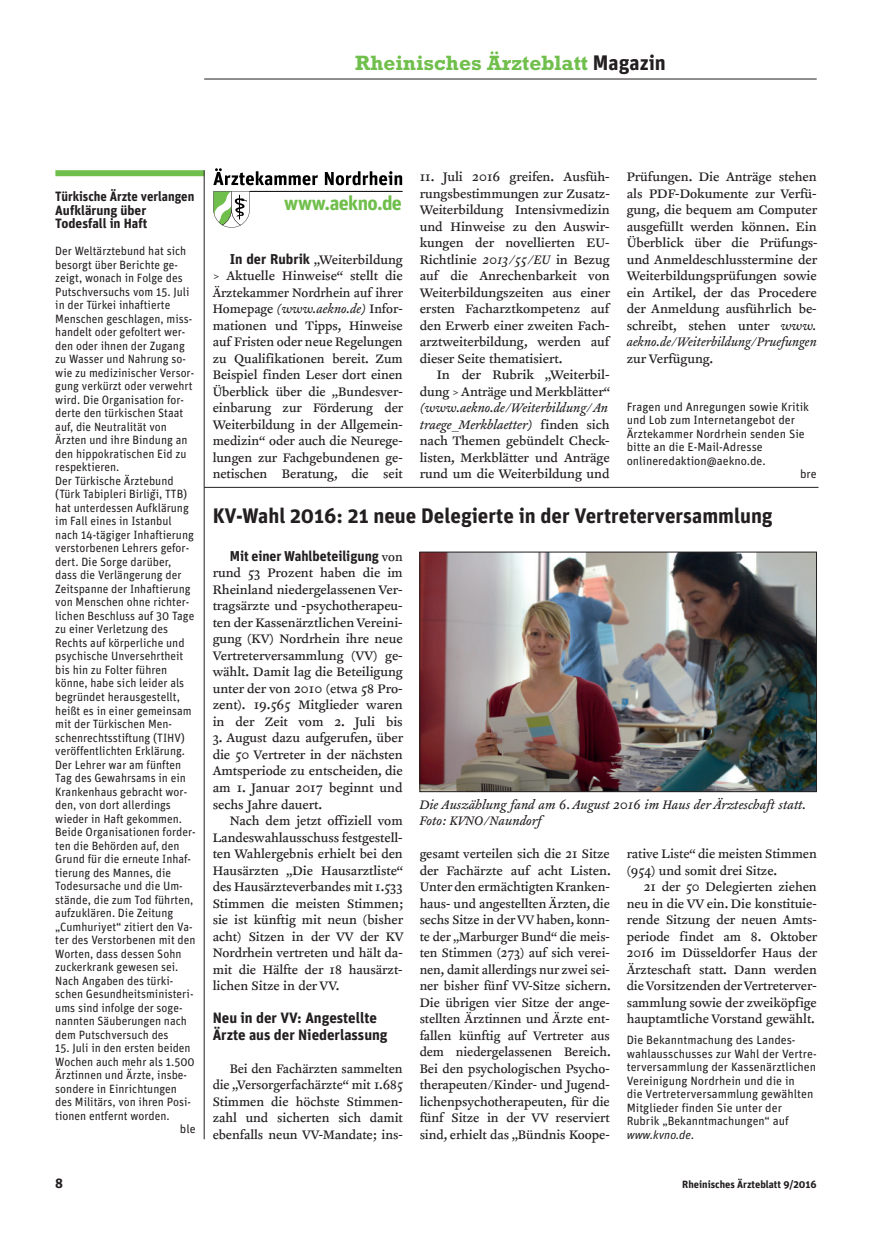
<style>
.page{position:relative;width:872px;height:1234px;background:#fff}
.page>*{position:absolute;margin:0;border:0;box-sizing:border-box;transform-origin:0 0}
.t1{font:700 21px "Unit";color:#231f20}
.t2{font:700 21px "Rockwell";color:#70bf4c}
.t3{font:700 19.95px "Unit";letter-spacing:-.03em;color:#70bf4c}
.t4{font:700 15px/16.5px "Unit";color:#231f20}
.t5{font:14.25px/16.5px "Clifford Nine Roman";color:#231f20;text-align:justify}
.t6{font:italic 14.25px/16.5px "Clifford Nine";color:#231f20}
.t7{font:14.25px/16.5px "Clifford Nine Roman";color:#231f20;text-align:justify;scale:.96 1}
.t8{font:italic 14.25px "Clifford Nine";color:#231f20;scale:.96 1}
.t9{font:700 14.25px "Unit";color:#231f20}
.t10{font:700 13.5px/13.5px "Unit";color:#231f20;scale:.95 1}
.t11{font:700 13.5px "Unit";color:#231f20}
.t12{font:12px/13.5px "Unit";color:#231f20;scale:.96 1}
.t13{font:12px/13.5px "Unit";color:#231f20}
.t14{font:700 10.5px "Unit";color:#231f20}
.s1{font-family:"Unit";color:#231f20}
.s2{font-family:"Unit";font-weight:700}
.s3{font-family:"Clifford Nine";font-style:italic}
.s4{font-family:"Clifford Nine Roman";font-style:normal}
.s5{font-family:"Clifford Nine Roman";font-weight:400}
.s6{font-style:italic}
</style>
<div class="page">
<hr style="left:204px;top:79px;width:612px;height:1px;background:#231f20">
<div style="left:55px;top:170px;width:149px;height:6px;background:#70bf4c"></div>
<hr style="left:204px;top:170px;width:1px;height:968px;background:#231f20">
<svg style="left:213px;top:191px;width:37px;height:37px"></svg>
<svg style="left:213px;top:168px;width:105px;height:17px"></svg>
<svg style="left:325px;top:171px;width:77px;height:14px"></svg>
<hr style="left:250px;top:191px;width:152px;height:1px;background:#000">
<hr style="left:204px;top:487px;width:614px;height:1px;background:#231f20">
<img style="left:422px;top:553px;width:392px;height:236px">
<div style="left:420px;top:551px;width:396px;height:240px;border:1px solid #231f20"></div>
<h1 class="t2" style="left:355px;top:56px;width:312px">Rheinisches Ärzteblatt <span class="s1">Magazin</span></h1>
<p class="t10" style="left:55px;top:190px;width:148px">Türkische Ärzte verlangen<br>Aufklärung über<br>Todesfall in Haft</p>
<p class="t12" style="left:55px;top:245px;width:148px">Der Weltärztebund hat sich besorgt über Berichte ge&shy;zeigt, wonach in Folge des<br>Putschversuchs vom 15. Juli in der Türkei inhaftierte<br>Menschen geschlagen, miss&shy;handelt oder gefoltert wer&shy;den oder ihnen der Zugang zu Wasser und Nahrung so&shy;wie zu medizinischer Versor&shy;gung verkürzt oder verwehrt wird. Die Organisation for&shy;derte den türkischen Staat auf, die Neutralität von<br>Ärzten und ihre Bindung an den hippokratischen Eid zu respektieren.<br>Der Türkische Ärztebund (Türk Tabipleri Birligˇi, TTB) hat unterdessen Aufklärung im Fall eines in Istanbul nach 14-tägiger Inhaftierung verstorbenen Lehrers gefor&shy;dert. Die Sorge darüber, dass die Verlängerung der<br>Zeitspanne der Inhaftierung von Menschen ohne richter&shy;lichen Beschluss auf 30 Tage zu einer Verletzung des<br>Rechts auf körperliche und psychische Unversehrtheit bis hin zu Folter führen könne, habe sich leider als begründet herausgestellt, heißt es in einer gemeinsam mit der Türkischen Men&shy;schenrechtsstiftung (TIHV) veröffentlichten Erklärung.<br>Der Lehrer war am fünften<br>Tag des Gewahrsams in ein<br>Krankenhaus gebracht wor&shy;den, von dort allerdings wieder in Haft gekommen.<br>Beide Organisationen forder&shy;ten die Behörden auf, den<br>Grund für die erneute Inhaf&shy;tierung des Mannes, die<br>Todesursache und die Um&shy;stände, die zum Tod führten, aufzuklären. Die Zeitung „Cumhuriyet“ zitiert den Va&shy;ter des Verstorbenen mit den<br>Worten, dass dessen Sohn zuckerkrank gewesen sei.<br>Nach Angaben des türki&shy;schen Gesundheitsministeri&shy;ums sind infolge der soge&shy;nannten Säuberungen nach dem Putschversuch des</p>
<p class="t12" style="left:55px;top:1042px;width:143px">15. Juli in den ersten beiden</p>
<p class="t12" style="left:55px;top:1055px;width:147px">Wochen auch mehr als 1.500</p>
<p class="t12" style="left:55px;top:1069px;width:139px">Ärztinnen und Ärzte, insbe-</p>
<p class="t12" style="left:55px;top:1082px;width:128px">sondere in Einrichtungen</p>
<p class="t12" style="left:55px;top:1096px;width:143px">des Militärs, von ihren Posi-</p>
<p class="t12" style="left:55px;top:1109px;width:121px">tionen entfernt worden.</p>
<p class="t13" style="left:180px;top:1123px;width:17px">ble</p>
<h2 class="t3" style="left:284px;top:195px;width:119px">www.aekno.de</h2>
<p class="t5" style="left:213px;top:252px;width:192px;text-indent:17px"><span class="s2">In der Rubrik</span> „Weiterbildung &gt; Aktuelle Hinweise“ stellt die Ärztekammer Nordrhein auf ihrer Homepage <span class="s3">(www.aekno.de)</span> Infor&shy;mationen und Tipps, Hinweise auf Fristen oder neue Regelungen zu Qualifikationen bereit. Zum Beispiel finden Leser dort einen Überblick über die „Bundesver&shy;einbarung zur Förderung der Weiterbildung in der Allgemein&shy;medizin“ oder auch die Neurege&shy;lungen zur Fachgebundenen ge&shy;netischen Beratung, die seit</p>
<p class="t5" style="left:420px;top:169px;width:192px">11. Juli 2016 greifen. Ausfüh&shy;rungsbestimmungen zur Zusatz-Weiterbildung Intensivmedizin und Hinweise zu den Auswir&shy;kungen der novellierten EU-Richtlinie <span class="s3">2013/55/EU</span> in Bezug auf die Anrechenbarkeit von Weiterbildungszeiten aus einer ersten Facharztkompetenz auf den Erwerb einer zweiten Fach&shy;arztweiterbildung, werden auf dieser Seite thematisiert.</p>
<p class="t5" style="left:420px;top:367px;width:192px;text-align:right">In der Rubrik „Weiterbil&shy;dung &gt; Anträge und Merkblätter“</p>
<p class="t6" style="left:420px;top:400px;width:191px">(www.aekno.de/Weiterbildung/An traege_Merkblaetter) <span class="s4">finden sich</span></p>
<p class="t5" style="left:420px;top:433px;width:191px">nach Themen gebündelt Check&shy;listen, Merkblätter und Anträge rund um die Weiterbildung und</p>
<p class="t5" style="left:626px;top:169px;width:192px">Prüfungen. Die Anträge stehen als PDF-Dokumente zur Verfü&shy;gung, die bequem am Computer ausgefüllt werden können. Ein Überblick über die Prüfungs&shy;und Anmeldeschlusstermine der Weiterbildungsprüfungen sowie ein Artikel, der das Procedere der Anmeldung ausführlich be&shy;schreibt, stehen unter <span class="s3">www.</span></p>
<p class="t8" style="left:626px;top:336px;width:199px">aekno.de/Weiterbildung/Pruefungen</p>
<p class="t5" style="left:626px;top:351px;width:88px">zur Verfügung.</p>
<p class="t13" style="left:626px;top:401px;width:184px">Fragen und Anregungen sowie Kritik</p>
<p class="t13" style="left:626px;top:414px;width:170px">und Lob zum Internetangebot der</p>
<p class="t13" style="left:626px;top:428px;width:180px">Ärztekammer Nordrhein senden Sie</p>
<p class="t13" style="left:626px;top:441px;width:138px">bitte an die E-Mail-Adresse</p>
<p class="t13" style="left:626px;top:455px;width:141px">onlineredaktion@aekno.de.</p>
<p class="t13" style="left:800px;top:468px;width:18px">bre</p>
<h1 class="t1" style="left:213px;top:507px;width:561px">KV-Wahl 2016: 21 neue Delegierte in der Vertreterversammlung</h1>
<p class="t9" style="left:230px;top:550px;width:174px">Mit einer Wahlbeteiligung <span class="s5">von</span></p>
<p class="t5" style="left:213px;top:565px;width:191px">rund 53 Prozent haben die im Rheinland niedergelassenen Ver&shy;tragsärzte und -psychotherapeu&shy;ten der Kassenärztlichen Vereini&shy;gung (KV) Nordrhein ihre neue Vertreterversammlung (VV) ge&shy;wählt. Damit lag die Beteiligung unter der von 2010 (etwa 58 Pro&shy;zent). 19.565 Mitglieder waren in der Zeit vom 2. Juli bis</p>
<p class="t5" style="left:213px;top:730px;width:192px">3. August dazu aufgerufen, über die 50 Vertreter in der nächsten Amtsperiode zu entscheiden, die am 1. Januar 2017 beginnt und sechs Jahre dauert.</p>
<p class="t5" style="left:213px;top:813px;width:192px;text-indent:17px">Nach dem jetzt offiziell vom Landeswahlausschuss festgestell&shy;ten Wahlergebnis erhielt bei den Hausärzten „Die Hausarztliste“ des Hausärzteverbandes mit 1.533<br>Stimmen die meisten Stimmen; sie ist künftig mit neun (bisher acht) Sitzen in der VV der KV Nordrhein vertreten und hält da&shy;mit die Hälfte der 18 hausärzt&shy;lichen Sitze in der VV.</p>
<p class="t4" style="left:213px;top:1010px;width:176px">Neu in der VV: Angestellte<br>Ärzte aus der Niederlassung</p>
<p class="t7" style="left:213px;top:1060px;width:199px;text-indent:17px">Bei den Fachärzten sammelten die „Versorgerfachärzte“ mit 1.685<br>Stimmen die höchste Stimmen&shy;zahl und sicherten sich damit ebenfalls neun VV-Mandate; ins-</p>
<p class="t6" style="left:420px;top:796px;width:388px">Die Auszählung fand am 6. August 2016 im Haus der Ärzteschaft statt.<br>Foto: KVNO/Naundorf</p>
<p class="t5" style="left:420px;top:846px;width:192px">gesamt verteilen sich die 21 Sitze der Fachärzte auf acht Listen.<br>Unter den ermächtigten Kranken&shy;haus- und angestellten Ärzten, die sechs Sitze in der VV haben, konn&shy;te der „Marburger Bund“ die meis - ten Stimmen (273) auf sich verei&shy;nen, damit allerdings nur zwei sei&shy;ner bisher fünf VV-Sitze sichern.<br>Die übrigen vier Sitze der ange&shy;stellten Ärztinnen und Ärzte ent&shy;fallen künftig auf Vertreter aus dem niedergelassenen Bereich.<br>Bei den psychologischen Psycho&shy;therapeuten/Kinder- und Jugend&shy;lichenpsychotherapeuten, für die fünf Sitze in der VV reserviert sind, erhielt das „Bündnis Koope-</p>
<p class="t5" style="left:626px;top:846px;width:191px">rative Liste“ die meisten Stimmen (954) und somit drei Sitze.</p>
<p class="t5" style="left:626px;top:879px;width:192px;text-indent:17px">21 der 50 Delegierten ziehen neu in die VV ein. Die konstituie&shy;rende Sitzung der neuen Amts&shy;periode findet am 8. Oktober 2016 im Düsseldorfer Haus der Ärzteschaft statt. Dann werden die Vorsitzenden der Vertreterver&shy;sammlung sowie der zweiköpfige hauptamtliche Vorstand gewählt.</p>
<p class="t13" style="left:626px;top:1034px;width:191px">Die Bekanntmachung des Landes&shy;wahlausschusses zur Wahl der Vertre&shy;terversammlung der Kassenärztlichen<br>Vereinigung Nordrhein und die in<br>die Vertreterversammlung gewählten<br>Mitglieder finden Sie unter der<br>Rubrik „Bekanntmachungen“ auf <span class="s6">www.kvno.de</span>.</p>
<p class="t11" style="left:55px;top:1177px;width:9px">8</p>
<p class="t14" style="left:682px;top:1180px;width:136px">Rheinisches Ärzteblatt 9/2016</p>
</div>
